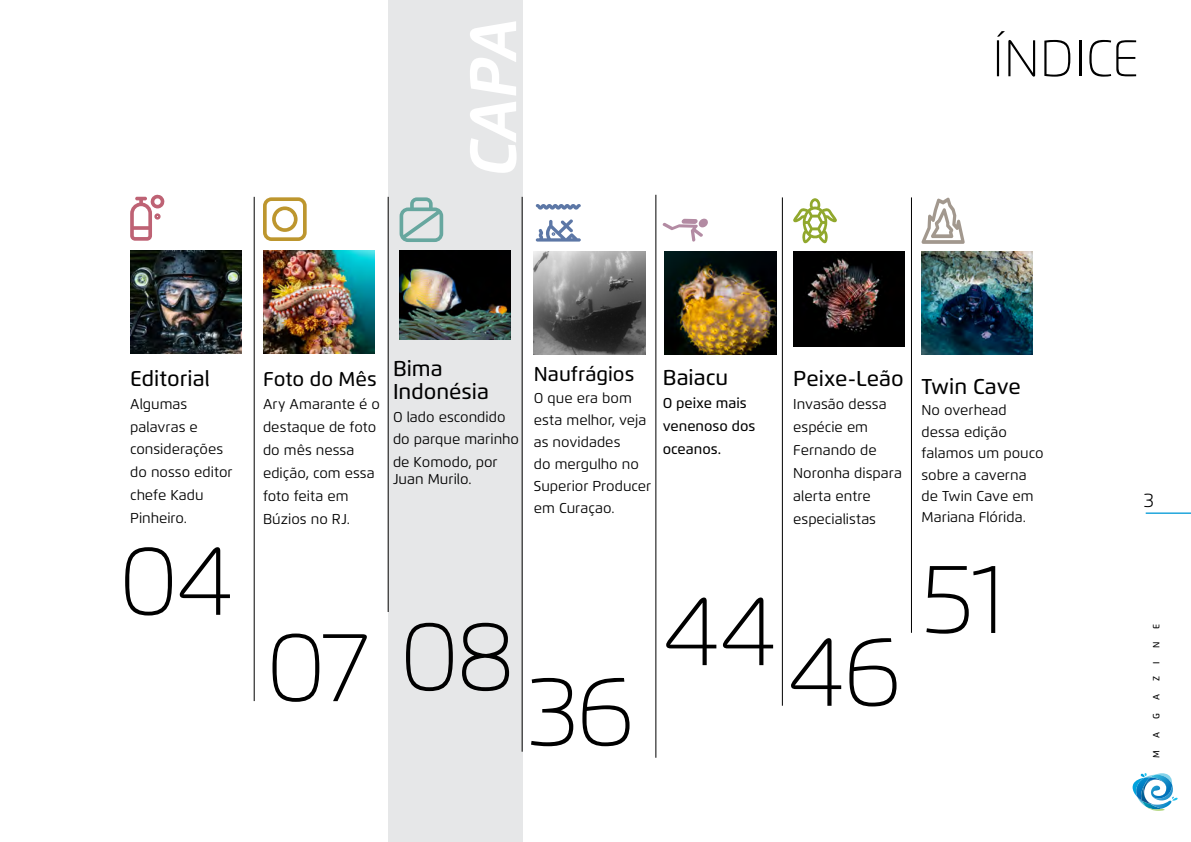
<style>
.page{position:relative;width:1191px;height:842px;background:#fff}
.page>*{position:absolute;margin:0;border:0;box-sizing:border-box;transform-origin:0 0}
.t1{font:100 98.7px "Flexo";letter-spacing:-.035em;color:#000}
.t2{font:italic 700 65.5px "Flexo";color:#fff}
.t3{font:100 51.4px "Flexo";color:#000}
.t4{font:500 21.4px/22.9px "Flexo";color:#000}
.t5{font:500 20px "Flexo";color:#000}
.t6{font:300 19.5px "Flexo";color:#000}
.t7{font:14.3px/22.9px "Flexo";color:#000}
.t8{font:500 14.3px/22.9px "Flexo";color:#000}
.t9{font:500 9.1px "Flexo";color:#000}
</style>
<div class="page">
<svg style="left:1132px;top:773px;width:46px;height:38px"></svg>
<hr style="left:1145px;top:512px;width:46px;height:2px;background:#0099d6">
<svg style="left:921px;top:198px;width:43px;height:46px"></svg>
<svg style="left:793px;top:198px;width:44px;height:45px"></svg>
<svg style="left:536px;top:204px;width:45px;height:6px"></svg>
<svg style="left:536px;top:219px;width:45px;height:23px"></svg>
<svg style="left:662px;top:219px;width:46px;height:23px"></svg>
<div style="left:388px;top:0;width:134px;height:842px;background:#e6e7e8"></div>
<svg style="left:263px;top:197px;width:44px;height:44px"></svg>
<svg style="left:130px;top:195px;width:35px;height:46px"></svg>
<svg style="left:399px;top:197px;width:44px;height:45px"></svg>
<hr style="left:388px;top:197px;width:1px;height:415px;background:#000">
<hr style="left:522px;top:197px;width:1px;height:555px;background:#000">
<hr style="left:911px;top:197px;width:1px;height:436px;background:#000">
<hr style="left:254px;top:197px;width:1px;height:504px;background:#000">
<img style="left:130px;top:251px;width:111px;height:103px">
<img style="left:664px;top:251px;width:112px;height:103px">
<img style="left:793px;top:251px;width:111px;height:95px">
<img style="left:263px;top:251px;width:111px;height:103px">
<img style="left:399px;top:251px;width:112px;height:88px">
<img style="left:921px;top:251px;width:112px;height:103px">
<hr style="left:782px;top:197px;width:1px;height:509px;background:#000">
<hr style="left:655px;top:195px;width:1px;height:563px;background:#000">
<img style="left:534px;top:251px;width:111px;height:103px">
<h2 class="t2" style="left:453px;top:177px;width:161px;rotate:-90deg">CAPA</h2>
<h3 class="t3" style="left:992px;top:27px;width:148px">ÍNDICE</h3>
<h3 class="t4" style="left:130px;top:367px;width:81px">Editorial</h3>
<p class="t7" style="left:130px;top:392px;width:104px">Algumas palavras e considerações do nosso editor chefe Kadu<br>Pinheiro.</p>
<h1 class="t1" style="left:118px;top:521px;width:118px">04</h1>
<h3 class="t5" style="left:263px;top:367px;width:115px">Foto do Mês</h3>
<p class="t7" style="left:263px;top:393px;width:118px">Ary Amarante é o destaque de foto do mês nessa edição, com essa foto feita em<br>Búzios no RJ.</p>
<h3 class="t4" style="left:393px;top:357px;width:97px">Bima<br>Indonésia</h3>
<p class="t7" style="left:393px;top:405px;width:128px">O lado escondido do parque marinho de Komodo, por</p>
<p class="t7" style="left:393px;top:468px;width:80px">Juan Murilo.</p>
<h3 class="t5" style="left:534px;top:362px;width:102px">Naufrágios</h3>
<p class="t7" style="left:534px;top:387px;width:119px;line-height:22px">O que era bom esta melhor, veja as novidades<br>do mergulho no<br>Superior Producer em Curaçao.</p>
<h3 class="t4" style="left:662px;top:366px;width:67px">Baiacu</h3>
<p class="t8" style="left:662px;top:392px;width:94px">O peixe mais venenoso dos oceanos.</p>
<h3 class="t4" style="left:793px;top:367px;width:112px">Peixe-Leão</h3>
<p class="t7" style="left:793px;top:393px;width:110px">Invasão dessa espécie em<br>Fernando de<br>Noronha dispara alerta entre especialistas</p>
<h1 class="t1" style="left:265px;top:602px;width:252px">07 08</h1>
<h1 class="t1" style="left:528px;top:652px;width:108px">36</h1>
<h1 class="t1" style="left:662px;top:571px;width:117px">44</h1>
<h1 class="t1" style="left:787px;top:612px;width:116px">46</h1>
<h3 class="t4" style="left:921px;top:375px;width:101px">Twin Cave</h3>
<p class="t7" style="left:921px;top:399px;width:124px;line-height:21.4px">No overhead dessa edição falamos um pouco sobre a caverna de Twin Cave em<br>Mariana Flórida.</p>
<h1 class="t1" style="left:921px;top:539px;width:84px">51</h1>
<h3 class="t6" style="left:1143px;top:489px;width:12px">3</h3>
<p class="t9" style="left:1150px;top:629px;width:6px;rotate:-90deg">E</p>
<p class="t9" style="left:1150px;top:648px;width:8px;rotate:-90deg">N</p>
<p class="t9" style="left:1150px;top:663px;width:4px;rotate:-90deg">I</p>
<p class="t9" style="left:1150px;top:681px;width:7px;rotate:-90deg">Z</p>
<p class="t9" style="left:1150px;top:700px;width:8px;rotate:-90deg">A</p>
<p class="t9" style="left:1150px;top:719px;width:7px;rotate:-90deg">G</p>
<p class="t9" style="left:1150px;top:738px;width:8px;rotate:-90deg">A</p>
<p class="t9" style="left:1150px;top:758px;width:9px;rotate:-90deg">M</p>
</div>
